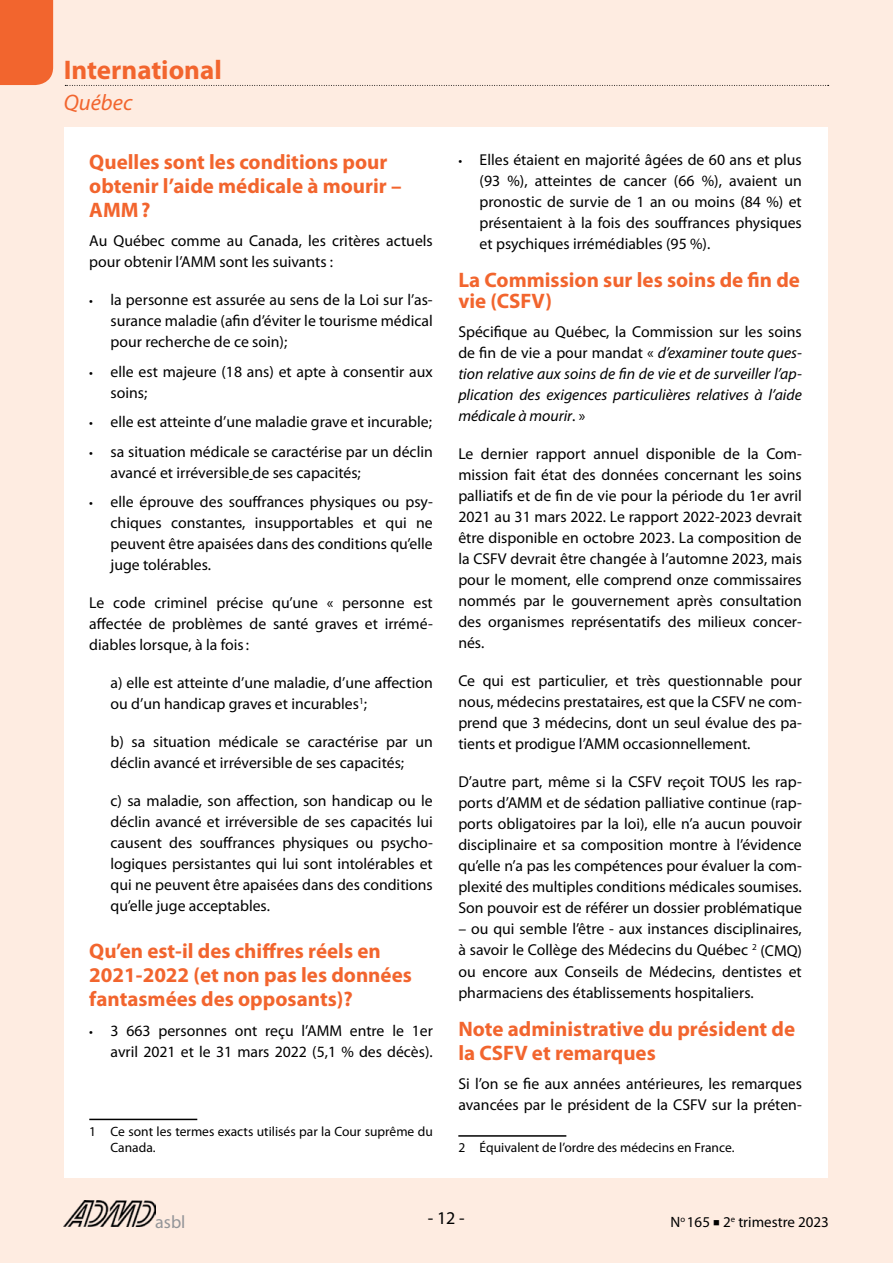
<style>
.page{position:relative;width:893px;height:1263px;background:#feece1}
.page>*{position:absolute;margin:0;border:0;box-sizing:border-box;transform-origin:0 0}
.t1{font:700 27px "Myriad Pro";color:#f2652e}
.t2{font:italic 22.5px "Myriad Pro";color:#f2652e}
.t3{font:700 21px/24px "Myriad Pro";color:#f2652e}
.t4{font:18px "Myriad Pro";color:#939598}
.t5{font:18px "Myriad Pro";color:#000}
.t6{font:15.75px/21px "Myriad Pro";color:#000;text-align:justify}
.t7{font:italic 15.75px/21px "Myriad Pro";color:#000;text-align:justify}
.t8{font:15px "Myriad Pro";color:#000}
.t9{font:13.5px/16.5px "Myriad Pro";color:#000}
.s1{font-size:13.5px}
.s2{font-style:normal}
</style>
<div class="page">
<div style="left:0;top:0;width:53px;height:85px;background:#f2652e"></div>
<svg style="left:65px;top:85px;width:764px;height:1px"></svg>
<div style="left:64px;top:128px;width:763px;height:1050px;background:#fff"></div>
<hr style="left:89px;top:1119px;width:108px;height:1px;background:#000">
<hr style="left:458px;top:1135px;width:108px;height:2px;background:#000">
<h1 class="t1" style="left:64px;top:52px;width:159px">International</h1>
<h2 class="t2" style="left:64px;top:88px;width:70px">Québec</h2>
<h3 class="t3" style="left:89px;top:149px;width:314px">Quelles sont les conditions pour obtenir l’aide médicale à mourir –<br>AMM?</h3>
<p class="t6" style="left:89px;top:230px;width:345px">Au Québec comme au Canada, les critères actuels pour obtenir l’AMM sont les suivants :</p>
<p class="t6" style="left:111px;top:289px;width:324px;text-indent:-21px"><span class="s1">•</span> la personne est assurée au sens de la Loi sur l’as&shy;surance maladie (afin d’éviter le tourisme médical pour recherche de ce soin);</p>
<p class="t6" style="left:111px;top:361px;width:324px;text-indent:-21px"><span class="s1">•</span> elle est majeure (18 ans) et apte à consentir aux soins;</p>
<p class="t6" style="left:89px;top:411px;width:344px"><span class="s1">•</span> elle est atteinte d’une maladie grave et incurable;</p>
<p class="t6" style="left:111px;top:441px;width:324px;text-indent:-21px"><span class="s1">•</span> sa situation médicale se caractérise par un déclin avancé et irréversible de ses capacités;</p>
<p class="t6" style="left:111px;top:491px;width:324px;text-indent:-21px"><span class="s1">•</span> elle éprouve des souffrances physiques ou psy&shy;chiques constantes, insupportables et qui ne peuvent être apaisées dans des conditions qu’elle juge tolérables.</p>
<p class="t6" style="left:89px;top:592px;width:345px">Le code criminel précise qu’une « personne est affectée de problèmes de santé graves et irrémé&shy;diables lorsque, à la fois:</p>
<p class="t6" style="left:111px;top:672px;width:324px">a) elle est atteinte d’une maladie, d’une affection ou d’un handicap graves et incurables<sup>1</sup>;</p>
<p class="t6" style="left:111px;top:731px;width:324px">b) sa situation médicale se caractérise par un déclin avancé et irréversible de ses capacités;</p>
<p class="t6" style="left:111px;top:790px;width:324px">c) sa maladie, son affection, son handicap ou le déclin avancé et irréversible de ses capacités lui causent des souffrances physiques ou psycho&shy;logiques persistantes qui lui sont intolérables et qui ne peuvent être apaisées dans des conditions qu’elle juge acceptables.</p>
<h3 class="t3" style="left:89px;top:938px;width:324px">Qu’en est-il des chiffres réels en<br>2021-2022 (et non pas les données fantasmées des opposants)?</h3>
<p class="t6" style="left:89px;top:1019px;width:345px;text-align:right"><span class="s1">•</span> 3 663 personnes ont reçu l’AMM entre le 1er avril 2021 et le 31 mars 2022 (5,1 % des décès).</p>
<p class="t9" style="left:111px;top:1123px;width:324px;text-indent:-21px">1 Ce sont les termes exacts utilisés par la Cour suprême du<br>Canada.</p>
<p class="t6" style="left:480px;top:149px;width:324px;text-indent:-21px"><span class="s1">•</span> Elles étaient en majorité âgées de 60 ans et plus (93 %), atteintes de cancer (66 %), avaient un pronostic de survie de 1 an ou moins (84 %) et présentaient à la fois des souffrances physiques et psychiques irrémédiables (95 %).</p>
<h3 class="t3" style="left:458px;top:269px;width:343px;line-height:21px">La Commission sur les soins de fin de vie (CSFV)</h3>
<p class="t7" style="left:458px;top:321px;width:345px"><span class="s2">Spécifique au Québec, la Commission sur les soins de fin de vie a pour mandat «</span> d’examiner toute ques&shy;tion relative aux soins de fin de vie et de surveiller l’ap&shy;plication des exigences particulières relatives à l’aide médicale à mourir<span class="s2">. »</span></p>
<p class="t6" style="left:458px;top:443px;width:345px">Le dernier rapport annuel disponible de la Com&shy;mission fait état des données concernant les soins palliatifs et de fin de vie pour la période du 1er avril 2021 au 31 mars 2022. Le rapport 2022-2023 devrait être disponible en octobre 2023. La composition de la CSFV devrait être changée à l’automne 2023, mais pour le moment, elle comprend onze commissaires nommés par le gouvernement après consultation des organismes représentatifs des milieux concer&shy;nés.</p>
<p class="t6" style="left:458px;top:670px;width:345px">Ce qui est particulier, et très questionnable pour nous, médecins prestataires, est que la CSFV ne com&shy;prend que 3 médecins, dont un seul évalue des pa&shy;tients et prodigue l’AMM occasionnellement.</p>
<p class="t6" style="left:458px;top:771px;width:345px">D’autre part, même si la CSFV reçoit TOUS les rap&shy;ports d’AMM et de sédation palliative continue (rap&shy;ports obligatoires par la loi), elle n’a aucun pouvoir disciplinaire et sa composition montre à l’évidence qu’elle n’a pas les compétences pour évaluer la com&shy;plexité des multiples conditions médicales soumises.<br>Son pouvoir est de référer un dossier problématique</p>
<p class="t6" style="left:458px;top:918px;width:345px">– ou qui semble l’être - aux instances disciplinaires, à savoir le Collège des Médecins du Québec <sup>2</sup> (CMQ) ou encore aux Conseils de Médecins, dentistes et pharmaciens des établissements hospitaliers.</p>
<h3 class="t3" style="left:458px;top:1016px;width:338px">Note administrative du président de la CSFV et remarques</h3>
<p class="t6" style="left:458px;top:1073px;width:345px">Si l’on se fie aux années antérieures, les remarques avancées par le président de la CSFV sur la préten-</p>
<p class="t9" style="left:458px;top:1139px;width:278px">2 Équivalent de l’ordre des médecins en France.</p>
<p class="t4" style="left:155px;top:1210px;width:32px">asbl</p>
<p class="t5" style="left:428px;top:1207px;width:39px">- 12 -</p>
<p class="t8" style="left:670px;top:1213px;width:160px">N<sup>o</sup> 165 ■ 2<sup>e</sup> trimestre 2023</p>
</div>
